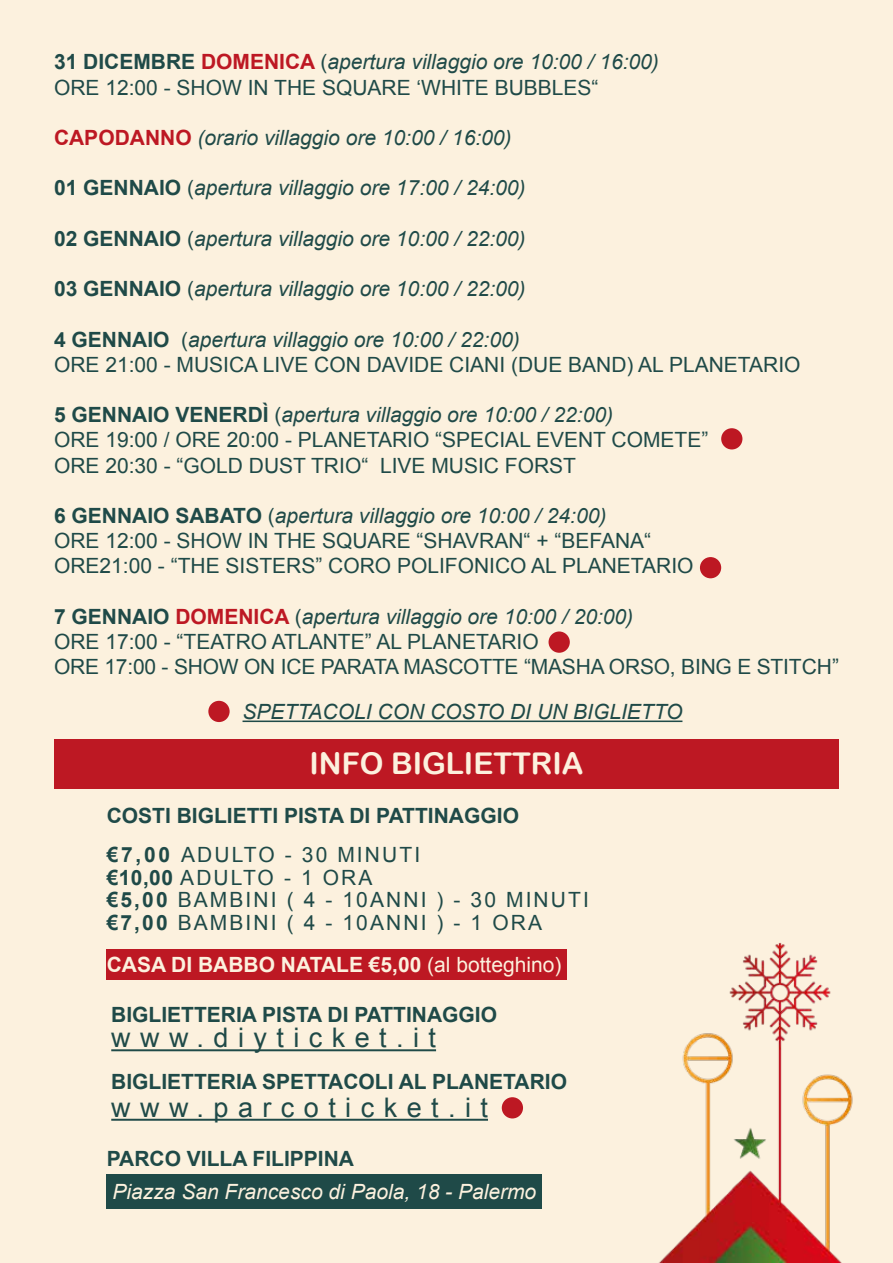
<style>
.page{position:relative;width:893px;height:1263px;background:#fcf1de}
.page>*{position:absolute;margin:0;border:0;box-sizing:border-box;transform-origin:0 0}
.t1{font:30px "Arial Rounded MT Bold";color:#fcf1de}
.t2{font:27px "Arial";letter-spacing:.35em;color:#1f4a48}
.t3{font:21px/25.2px "Arial";color:#1f4a48}
.t4{font:italic 21px "Arial";color:#1f4a48}
.t5{font:700 21px/39px "Arial";color:#1f4a48}
.t6{font:21px/22.5px "Arial";letter-spacing:.1em;color:#1f4a48}
.t7{font:italic 21px "Arial";color:#fcf1de}
.t8{font:700 21px "Arial";color:#fcf1de}
.s1{font-weight:700}
.s2{font-weight:700;color:#bd1823}
.s3{font-style:italic}
.s4{font-weight:700;font-style:normal;color:#bd1823}
.s5{font-weight:700;font-style:normal}
.s6{font-style:normal}
.s7{font-weight:400}
</style>
<div class="page">
<img style="left:659px;top:942px;width:194px;height:321px">
<div style="left:54px;top:739px;width:785px;height:49px;background:#bd1823"></div>
<hr style="left:111px;top:1119px;width:377px;height:2px;background:#1f4a48">
<hr style="left:111px;top:1049px;width:325px;height:2px;background:#1f4a48">
<div style="left:107px;top:1174px;width:435px;height:35px;background:#1f4a48"></div>
<div style="left:208px;top:701px;width:22px;height:21px;background:#bd1823;border-radius:50%"></div>
<hr style="left:243px;top:720px;width:439px;height:2px;background:#1f4a48">
<div style="left:107px;top:949px;width:460px;height:31px;background:#bd1823"></div>
<div style="left:721px;top:428px;width:21px;height:21px;background:#bd1823;border-radius:50%"></div>
<div style="left:549px;top:631px;width:21px;height:22px;background:#bd1823;border-radius:50%"></div>
<div style="left:502px;top:1097px;width:21px;height:21px;background:#bd1823;border-radius:50%"></div>
<div style="left:700px;top:557px;width:21px;height:21px;background:#bd1823;border-radius:50%"></div>
<p class="t3" style="left:54px;top:50px;width:606px"><span class="s1">31 DICEMBRE</span> <span class="s2">DOMENICA</span> (<span class="s3">apertura villaggio ore 10:00 / 16:00)<br></span>ORE 12:00 - SHOW IN THE SQUARE ‘WHITE BUBBLES“</p>
<p class="t4" style="left:54px;top:124px;width:459px"><span class="s4">CAPODANNO</span> (orario villaggio ore 10:00 / 16:00)</p>
<p class="t4" style="left:54px;top:174px;width:473px"><span class="s5">01 GENNAIO</span> <span class="s6">(</span>apertura villaggio ore 17:00 / 24:00)</p>
<p class="t4" style="left:54px;top:225px;width:473px"><span class="s5">02 GENNAIO</span> <span class="s6">(</span>apertura villaggio ore 10:00 / 22:00)</p>
<p class="t4" style="left:54px;top:275px;width:473px"><span class="s5">03 GENNAIO</span> <span class="s6">(</span>apertura villaggio ore 10:00 / 22:00)</p>
<p class="t3" style="left:54px;top:327px;width:748px"><span class="s1">4 GENNAIO</span> (<span class="s3">apertura villaggio ore 10:00 / 22:00)<br></span>ORE 21:00 - MUSICA LIVE CON DAVIDE CIANI (DUE BAND) AL PLANETARIO</p>
<p class="t3" style="left:54px;top:402px;width:656px"><span class="s1">5 GENNAIO VENERDÌ</span> (<span class="s3">apertura villaggio ore 10:00 / 22:00)<br></span>ORE 19:00 / ORE 20:00 - PLANETARIO “SPECIAL EVENT COMETE”<br>ORE 20:30 - “GOLD DUST TRIO“ LIVE MUSIC FORST</p>
<p class="t3" style="left:54px;top:503px;width:641px"><span class="s1">6 GENNAIO SABATO</span> (<span class="s3">apertura villaggio ore 10:00 / 24:00)<br></span>ORE 12:00 - SHOW IN THE SQUARE “SHAVRAN“ + “BEFANA“<br>ORE21:00 - “THE SISTERS” CORO POLIFONICO AL PLANETARIO</p>
<p class="t3" style="left:54px;top:604px;width:786px"><span class="s1">7 GENNAIO</span> <span class="s2">DOMENICA</span> (<span class="s3">apertura villaggio ore 10:00 / 20:00)<br></span>ORE 17:00 - “TEATRO ATLANTE” AL PLANETARIO<br>ORE 17:00 - SHOW ON ICE PARATA MASCOTTE “MASHA ORSO, BING E STITCH”</p>
<p class="t4" style="left:243px;top:698px;width:441px">SPETTACOLI CON COSTO DI UN BIGLIETTO</p>
<h1 class="t1" style="left:310px;top:746px;width:275px">INFO BIGLIETTRIA</h1>
<p class="t5" style="left:107px;top:797px;width:414px">COSTI BIGLIETTI PISTA DI PATTINAGGIO €7,00 <span class="s7">ADULTO - 30 MINUTI</span></p>
<p class="t6" style="left:107px;top:866px;width:484px"><span class="s1">€10,00</span> ADULTO - 1 ORA<br><span class="s1">€5,00</span> BAMBINI ( 4 - 10ANNI ) - 30 MINUTI <span class="s1">€7,00</span> BAMBINI ( 4 - 10ANNI ) - 1 ORA</p>
<p class="t8" style="left:107px;top:951px;width:456px">CASA DI BABBO NATALE €5,00 <span class="s7">(al botteghino)</span></p>
<p class="t5" style="left:111px;top:995px;width:387px">BIGLIETTERIA PISTA DI PATTINAGGIO</p>
<p class="t2" style="left:111px;top:1020px;width:326px">www.diyticket.it</p>
<p class="t5" style="left:111px;top:1063px;width:457px">BIGLIETTERIA SPETTACOLI AL PLANETARIO</p>
<p class="t2" style="left:111px;top:1090px;width:378px">www.parcoticket.it</p>
<p class="t5" style="left:107px;top:1139px;width:249px">PARCO VILLA FILIPPINA</p>
<p class="t7" style="left:113px;top:1178px;width:425px">Piazza San Francesco di Paola, 18 - Palermo</p>
</div>
